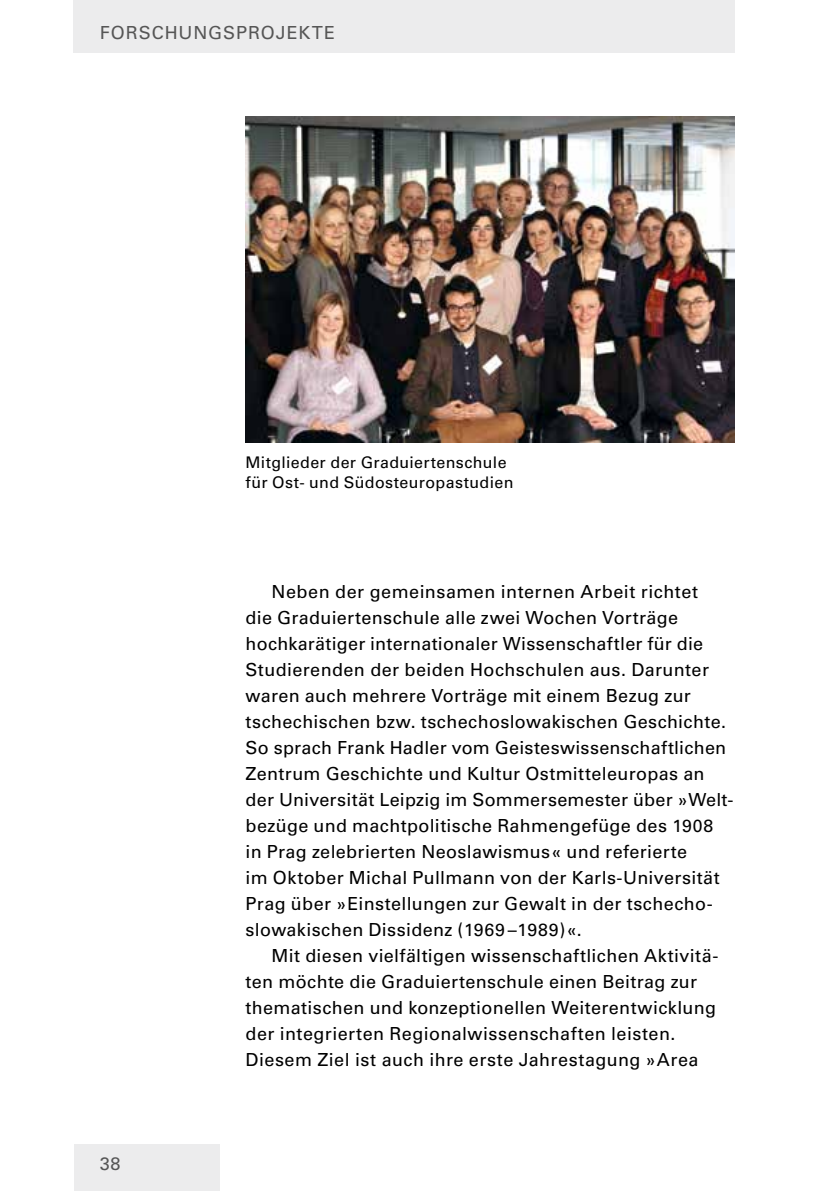
<style>
.page{position:relative;width:840px;height:1191px;background:#fff}
.page>*{position:absolute;margin:0;border:0;box-sizing:border-box;transform-origin:0 0}
.t1{font:18px/26px "Univers LT Pro 55 Roman";letter-spacing:.02em;color:#000}
.t2{font:18px "Univers LT Pro 55 Roman";letter-spacing:.05em;color:#565656}
.t3{font:16px/20px "Univers LT Pro 55 Roman";letter-spacing:.02em;color:#000}
.s1{font-size:17.6px}
</style>
<div class="page">
<div style="left:74px;top:1144px;width:145px;height:47px;background:#ececed"></div>
<div style="left:74px;top:0;width:660px;height:52px;background:#ececed"></div>
<img style="left:245px;top:116px;width:489px;height:326px">
<p class="t2" style="left:100px;top:22px;width:237px">FORSCHUNGSPROJEKTE</p>
<p class="t3" style="left:245px;top:452px;width:269px">Mitglieder der Graduiertenschule für Ost- und Südosteuropastudien</p>
<p class="t2" style="left:100px;top:1153px;width:22px">38</p>
<p class="t1" style="left:245px;top:579px;width:489px;text-indent:26px">Neben der gemeinsamen internen Arbeit richtet<br>die Graduiertenschule alle zwei Wochen Vorträge hochkarätiger internationaler Wissenschaftler für die Studierenden der beiden Hochschulen aus. Darunter waren auch mehrere Vorträge mit einem Bezug zur tschechischen bzw. tschechoslowakischen Geschichte.<br>So sprach Frank Hadler vom Geisteswissenschaftlichen Zentrum Geschichte und Kultur Ostmitteleuropas an der Universität Leipzig im Sommersemester über »Welt&shy;bezüge und machtpolitische Rahmengefüge des <span class="s1">1908 </span>in Prag zelebrierten Neoslawismus« und referierte<br>im Oktober Michal Pullmann von der Karls-Universität Prag über »Einstellungen zur Gewalt in der tschecho&shy;slowakischen Dissidenz (<span class="s1">1969</span> –<span class="s1">1989</span>)«.</p>
<p class="t1" style="left:245px;top:943px;width:474px;text-indent:26px">Mit diesen vielfältigen wissenschaftlichen Aktivitä&shy;ten möchte die Graduiertenschule einen Beitrag zur thematischen und konzeptionellen Weiterentwicklung der integrierten Regionalwissenschaften leisten.<br>Diesem Ziel ist auch ihre erste Jahrestagung »Area</p>
</div>
